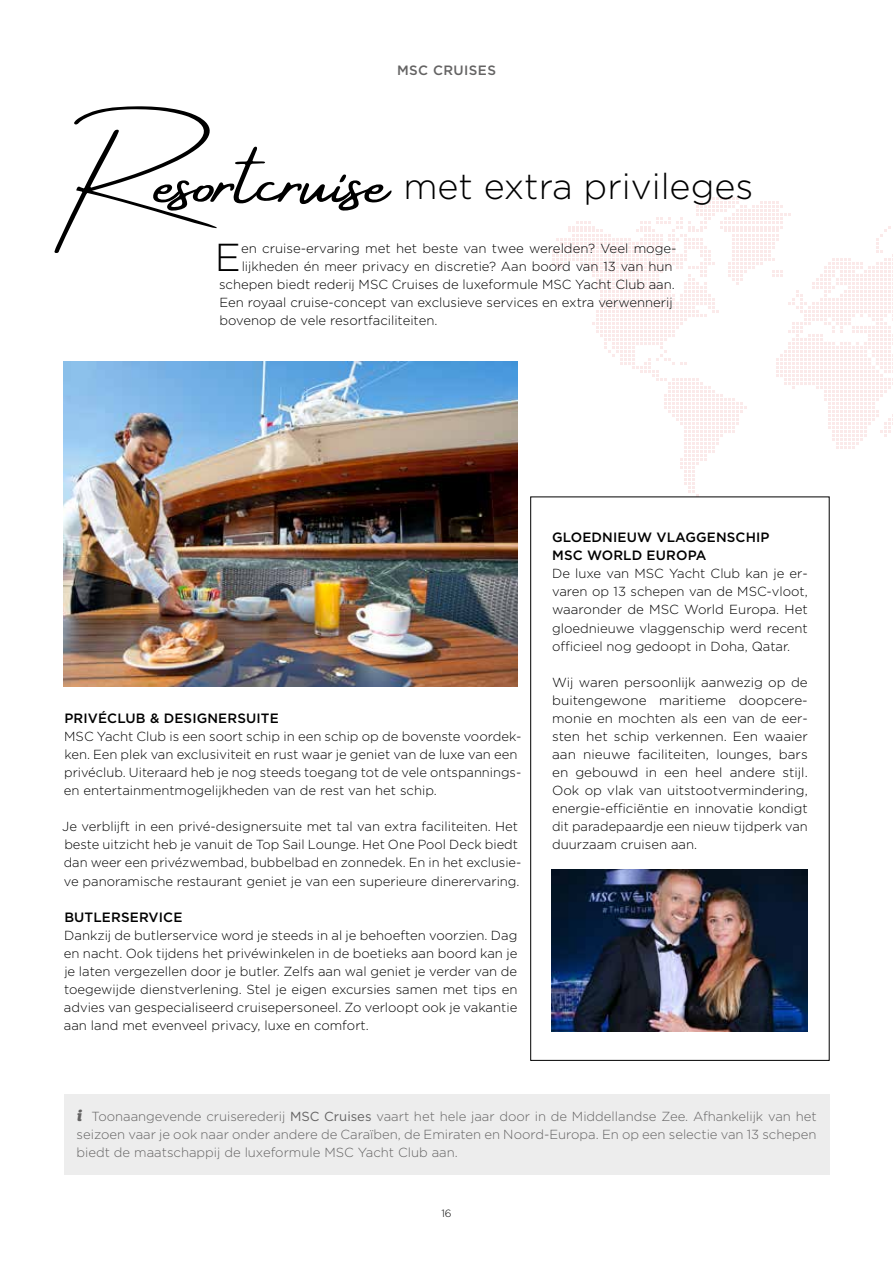
<style>
.page{position:relative;width:893px;height:1263px;background:#fff}
.page>*{position:absolute;margin:0;border:0;box-sizing:border-box;transform-origin:0 0}
.t1{font:79.5px "Amsterdam Four ttf";color:#000}
.t2{font:300 39px "Gotham";color:#000}
.t3{font:300 36px "Gotham";color:#000}
.t4{font:500 13.5px/18.1px "Gotham";letter-spacing:.01em;color:#000}
.t5{font:500 13.5px "Gotham";letter-spacing:.03em;color:#646363}
.t6{font:300 13.2px/18px "Gotham";color:#000;text-align:justify}
.t7{font:300 13.2px/18px "Gotham";color:#646363;text-align:justify}
.t8{font:300 10.5px "Gotham";color:#000}
.s1{font-family:"Bree Serif Eb";font-weight:400;font-style:italic;font-size:15px}
.s2{font-weight:400}
</style>
<div class="page">
<svg style="left:552px;top:198px;width:341px;height:299px"></svg>
<img style="left:64px;top:361px;width:454px;height:326px">
<div style="left:530px;top:497px;width:299px;height:563px;border:1px solid #000"></div>
<img style="left:552px;top:869px;width:256px;height:163px">
<div style="left:64px;top:1094px;width:765px;height:81px;background:#ededed"></div>
<p class="t5" style="left:397px;top:61px;width:100px">MSC CRUISES</p>
<h1 class="t1" style="left:69px;top:137px;width:321px">Resortcruise</h1>
<h3 class="t3" style="left:403px;top:163px;width:351px">met extra privileges</h3>
<h2 class="t2" style="left:215px;top:233px;width:28px">E</h2>
<p class="t6" style="left:241px;top:239px;width:437px">en cruise-ervaring met het beste van twee werelden? Veel moge-</p>
<p class="t6" style="left:242px;top:257px;width:432px">lijkheden én meer privacy en discretie? Aan boord van 13 van hun</p>
<p class="t6" style="left:219px;top:275px;width:457px">schepen biedt rederij MSC Cruises de luxeformule MSC Yacht Club aan.</p>
<p class="t6" style="left:219px;top:293px;width:455px">Een royaal cruise-concept van exclusieve services en extra verwennerij</p>
<p class="t6" style="left:220px;top:311px;width:219px">bovenop de vele resortfaciliteiten.</p>
<p class="t4" style="left:64px;top:709px;width:216px">PRIVÉCLUB &amp; DESIGNERSUITE</p>
<p class="t6" style="left:64px;top:727px;width:459px;text-align:left">MSC Yacht Club is een soort schip in een schip op de bovenste voordek&shy;ken. Een plek van exclusiviteit en rust waar je geniet van de luxe van een privéclub. Uiteraard heb je nog steeds toegang tot de vele ontspannings&shy;en entertainmentmogelijkheden van de rest van het schip.</p>
<p class="t6" style="left:62px;top:817px;width:461px;text-align:left">Je verblijft in een privé-designersuite met tal van extra faciliteiten. Het beste uitzicht heb je vanuit de Top Sail Lounge. Het One Pool Deck biedt dan weer een privézwembad, bubbelbad en zonnedek. En in het exclusie&shy;ve panoramische restaurant geniet je van een superieure dinerervaring.</p>
<p class="t4" style="left:64px;top:908px;width:120px">BUTLERSERVICE</p>
<p class="t6" style="left:64px;top:926px;width:455px">Dankzij de butlerservice word je steeds in al je behoeften voorzien. Dag en nacht. Ook tijdens het privéwinkelen in de boetieks aan boord kan je je laten vergezellen door je butler. Zelfs aan wal geniet je verder van de toegewijde dienstverlening. Stel je eigen excursies samen met tips en advies van gespecialiseerd cruisepersoneel. Zo verloopt ook je vakantie aan land met evenveel privacy, luxe en comfort.</p>
<p class="t4" style="left:552px;top:528px;width:219px">GLOEDNIEUW VLAGGENSCHIP<br>MSC WORLD EUROPA</p>
<p class="t6" style="left:552px;top:564px;width:257px">De luxe van MSC Yacht Club kan je er&shy;varen op 13 schepen van de MSC-vloot, waaronder de MSC World Europa. Het gloednieuwe vlaggenschip werd recent officieel nog gedoopt in Doha, Qatar.</p>
<p class="t6" style="left:552px;top:673px;width:257px">Wij waren persoonlijk aanwezig op de buitengewone maritieme doopcere&shy;monie en mochten als een van de eer&shy;sten het schip verkennen. Een waaier aan nieuwe faciliteiten, lounges, bars en gebouwd in een heel andere stijl.<br>Ook op vlak van uitstootvermindering, energie-efficiëntie en innovatie kondigt dit paradepaardje een nieuw tijdperk van duurzaam cruisen aan.</p>
<p class="t7" style="left:77px;top:1106px;width:742px"><span class="s1">i</span> Toonaangevende cruiserederij <span class="s2">MSC Cruises</span> vaart het hele jaar door in de Middellandse Zee. Afhankelijk van het seizoen vaar je ook naar onder andere de Caraïben, de Emiraten en Noord-Europa. En op een selectie van 13 schepen biedt de maatschappij de luxeformule MSC Yacht Club aan.</p>
<p class="t8" style="left:441px;top:1207px;width:12px">16</p>
</div>
